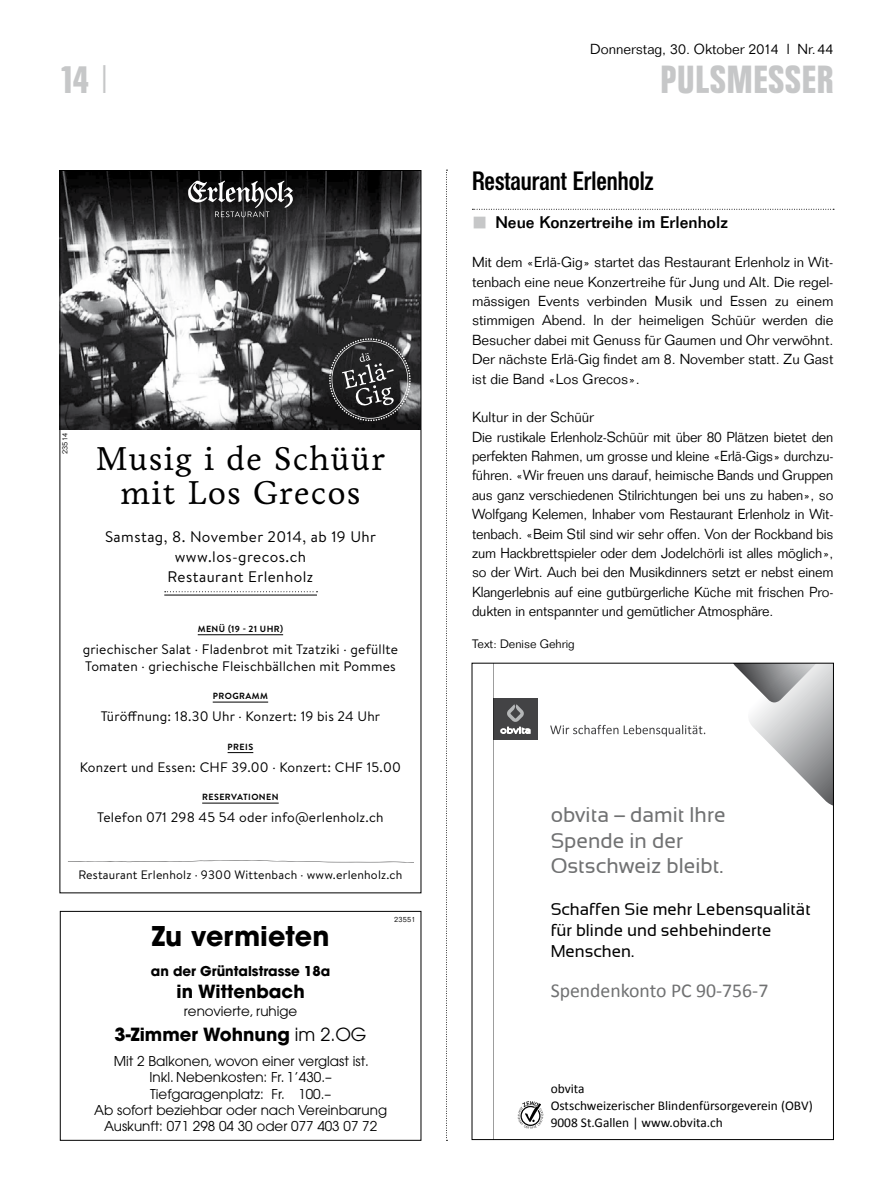
<style>
.page{position:relative;width:893px;height:1191px;background:#fff}
.page>*{position:absolute;margin:0;border:0;box-sizing:border-box;transform-origin:0 0}
.t1{font:700 39px "Folio Condensed BQ";letter-spacing:.03em;color:#c6c7c8}
.t2{font:33.6px/33.6px "Livory";letter-spacing:.03em;color:#000;text-align:center}
.t3{font:700 27px "Avant Garde";color:#000}
.t4{font:500 26.25px "Folio Condensed BQ";color:#000}
.t5{font:21.15px/25.3px "Sansation";color:#707172}
.t6{font:19.8px "Calibri";color:#707172}
.t7{font:700 18px "Avant Garde";color:#000}
.t8{font:16.95px/21.1px "Sansation";color:#000}
.t9{font:500 16.5px "Folio";color:#000}
.t10{font:15.3px/20px "Brandon Text";letter-spacing:.03em;color:#000;text-align:center}
.t11{font:300 14.25px/19.4px "Folio";letter-spacing:-.01em;color:#000;text-align:justify}
.t12{font:13.8px/16.8px "Brandon Text";letter-spacing:.015em;color:#000}
.t13{font:13.5px/16.2px "Avant Garde";color:#000;text-align:center}
.t14{font:700 13.5px "Avant Garde";color:#000}
.t15{font:13.35px/17px "Calibri";color:#000}
.t16{font:12.3px "Brandon Text";letter-spacing:.015em;color:#000}
.t17{font:300 12px "Folio";color:#000}
.t18{font:700 8.85px "Brandon Text";letter-spacing:.05em;color:#000}
.t19{font:300 7.5px "Folio";letter-spacing:.02em;color:#000}
.s1{font-family:"Folio";font-weight:300}
.s2{font-weight:400}
.s3{font-family:"Calibri"}
</style>
<div class="page">
<svg style="left:446px;top:170px;width:1px;height:971px"></svg>
<svg style="left:472px;top:209px;width:362px;height:1px"></svg>
<svg style="left:494px;top:698px;width:212px;height:431px"></svg>
<svg style="left:734px;top:665px;width:98px;height:140px"></svg>
<img style="left:62px;top:172px;width:357px;height:257px">
<svg style="left:165px;top:591px;width:152px;height:1px"></svg>
<hr style="left:164px;top:594px;width:153px;height:1px;background:#000">
<hr style="left:198px;top:634px;width:85px;height:1px;background:#000">
<hr style="left:213px;top:702px;width:55px;height:1px;background:#000">
<svg style="left:228px;top:752px;width:25px;height:1px"></svg>
<hr style="left:202px;top:803px;width:77px;height:1px;background:#000">
<svg style="left:188px;top:181px;width:105px;height:36px;background:#505051"></svg>
<svg style="left:328px;top:337px;width:84px;height:85px;background:#434243"></svg>
<svg style="left:68px;top:860px;width:345px;height:3px"></svg>
<div style="left:60px;top:911px;width:361px;height:229px;border:1px solid #000"></div>
<h1 class="t1" style="left:60px;top:58px;width:51px">14 <span class="s1">|</span></h1>
<p class="t19" style="left:61px;top:454px;width:23px;rotate:-90deg">23514</p>
<h2 class="t2" style="left:95px;top:442px;width:291px">Musig i de Schüür mit Los Grecos</h2>
<p class="t10" style="left:105px;top:526px;width:273px">Samstag, 8. November 2014, ab 19 Uhr www.los-grecos.ch<br>Restaurant Erlenholz</p>
<p class="t18" style="left:198px;top:623px;width:87px">MENÜ (19 - 21 UHR)</p>
<p class="t12" style="left:83px;top:640px;width:317px">griechischer Salat · Fladenbrot mit Tzatziki · gefüllte<br>Tomaten · griechische Fleischbällchen mit Pommes</p>
<p class="t18" style="left:213px;top:690px;width:57px">PROGRAMM</p>
<p class="t12" style="left:101px;top:707px;width:281px">Türöffnung: 18.30 Uhr · Konzert: 19 bis 24 Uhr</p>
<p class="t18" style="left:228px;top:740px;width:27px">PREIS</p>
<p class="t12" style="left:80px;top:758px;width:323px">Konzert und Essen: CHF 39.00 · Konzert: CHF 15.00</p>
<p class="t18" style="left:202px;top:791px;width:78px">RESERVATIONEN</p>
<p class="t12" style="left:97px;top:808px;width:288px">Telefon 071 298 45 54 oder info@erlenholz.ch</p>
<p class="t16" style="left:78px;top:866px;width:325px">Restaurant Erlenholz · 9300 Wittenbach · www.erlenholz.ch</p>
<p class="t19" style="left:394px;top:914px;width:23px">23551</p>
<h3 class="t3" style="left:152px;top:918px;width:179px">Zu vermieten</h3>
<p class="t14" style="left:151px;top:962px;width:181px">an der Grüntalstrasse 18a</p>
<p class="t7" style="left:177px;top:979px;width:130px">in Wittenbach</p>
<p class="t13" style="left:184px;top:1002px;width:115px">renovierte, ruhige</p>
<p class="t7" style="left:115px;top:1023px;width:254px">3-Zimmer Wohnung <span class="s2">im 2.OG</span></p>
<p class="t13" style="left:94px;top:1053px;width:294px">Mit 2 Balkonen, wovon einer verglast ist.<br>Inkl. Nebenkosten: Fr. 1’430.– Tiefgaragenplatz: Fr. 100.–<br>Ab sofort beziehbar oder nach Vereinbarung Auskunft: 071 298 04 30 oder 077 403 07 72</p>
<p class="t11" style="left:590px;top:39px;width:245px">Donnerstag, 30. Oktober 2014 l Nr.44</p>
<h1 class="t1" style="left:661px;top:58px;width:174px">PULSMESSER</h1>
<h3 class="t4" style="left:472px;top:166px;width:183px">Restaurant Erlenholz</h3>
<p class="t9" style="left:495px;top:213px;width:234px">Neue Konzertreihe im Erlenholz</p>
<p class="t11" style="left:472px;top:252px;width:363px">Mit dem «Erlä-Gig» startet das Restaurant Erlenholz in Wit&shy;tenbach eine neue Konzertreihe für Jung und Alt. Die regel&shy;mässigen Events verbinden Musik und Essen zu einem stimmigen Abend. In der heimeligen Schüür werden die Besucher dabei mit Genuss für Gaumen und Ohr verwöhnt.<br>Der nächste Erlä-Gig findet am 8. November statt. Zu Gast ist die Band «Los Grecos».</p>
<p class="t11" style="left:472px;top:408px;width:363px;text-align:left">Kultur in der Schüür<br>Die rustikale Erlenholz-Schüür mit über 80 Plätzen bietet den perfekten Rahmen, um grosse und kleine «Erlä-Gigs» durchzu&shy;führen. «Wir freuen uns darauf, heimische Bands und Gruppen aus ganz verschiedenen Stilrichtungen bei uns zu haben», so Wolfgang Kelemen, Inhaber vom Restaurant Erlenholz in Wit&shy;tenbach. «Beim Stil sind wir sehr offen. Von der Rockband bis zum Hackbrettspieler oder dem Jodelchörli ist alles möglich», so der Wirt. Auch bei den Musikdinners setzt er nebst einem Klangerlebnis auf eine gutbürgerliche Küche mit frischen Pro&shy;dukten in entspannter und gemütlicher Atmosphäre.</p>
<p class="t17" style="left:472px;top:636px;width:104px">Text: Denise Gehrig</p>
<h3 class="t5" style="left:551px;top:802px;width:177px">obvita <span class="s3">–</span> damit Ihre<br>Spende in der<br>Ostschweiz bleibt.</h3>
<p class="t8" style="left:551px;top:898px;width:262px">Schaffen Sie mehr Lebensqualität für blinde und sehbehinderte<br>Menschen.</p>
<h3 class="t6" style="left:551px;top:978px;width:219px">Spendenkonto PC 90-756-7</h3>
<p class="t15" style="left:551px;top:1080px;width:264px">obvita<br>Ostschweizerischer Blindenfürsorgeverein (OBV)<br>9008 St.Gallen | www.obvita.ch</p>
</div>
